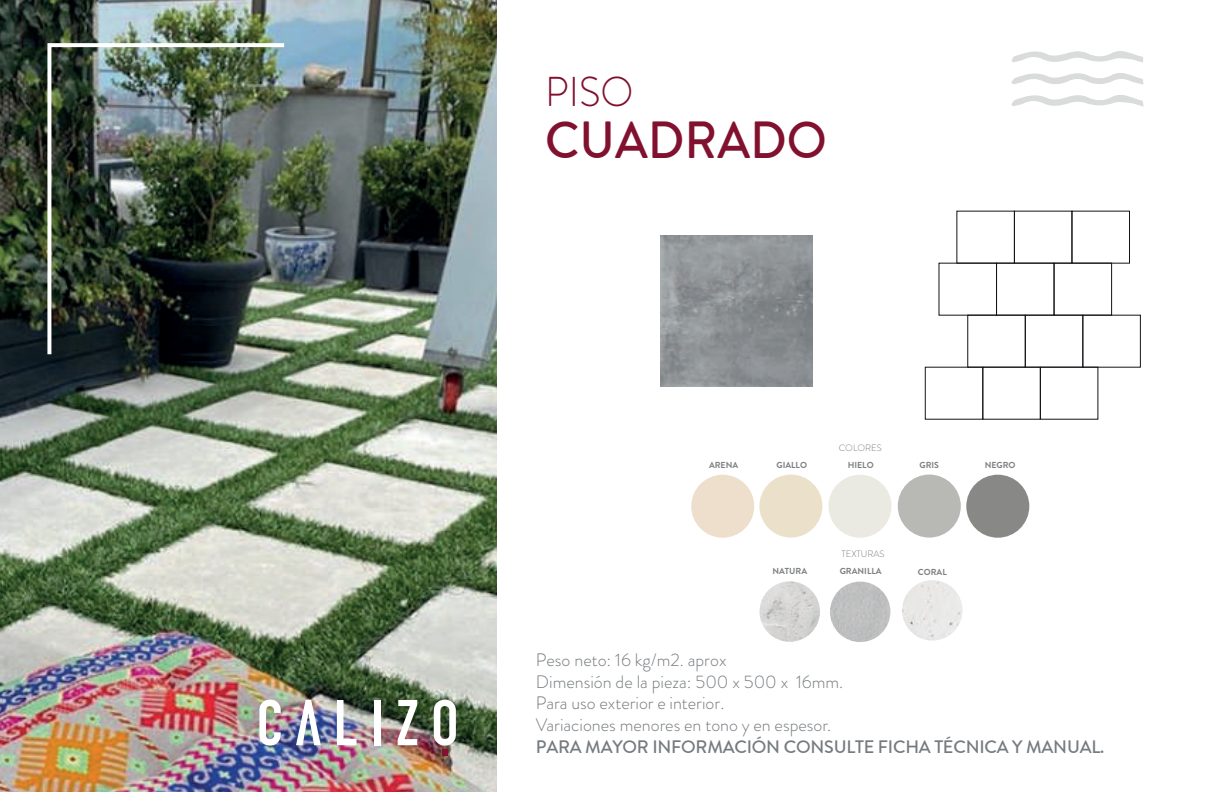
<style>
.page{position:relative;width:1224px;height:792px;background:#fff}
.page>*{position:absolute;margin:0;border:0;box-sizing:border-box;transform-origin:0 0}
.t1{font:500 52px "Brandon Grotesque";color:#81112e;scale:.95 1}
.t2{font:300 41.8px "Brandon Grotesque";color:#81112e;scale:.95 1}
.t3{font:300 18px/21.6px "Brandon Grotesque";color:#767b7f}
.t4{font:500 18px "Brandon Grotesque";letter-spacing:-.01em;color:#767b7f}
.t5{font:300 9.2px "Brandon Grotesque";color:#767b7f}
.t6{font:700 8.8px "Brandon Grotesque";color:#7c7f80}
</style>
<div class="page">
<div style="left:1014px;top:211px;width:58px;height:52px;border:1px solid #111417"></div>
<div style="left:996px;top:263px;width:58px;height:52px;border:1px solid #111417"></div>
<div style="left:1054px;top:263px;width:58px;height:52px;border:1px solid #111417"></div>
<div style="left:1025px;top:315px;width:58px;height:52px;border:1px solid #111417"></div>
<div style="left:925px;top:367px;width:58px;height:52px;border:1px solid #111417"></div>
<div style="left:1040px;top:367px;width:58px;height:52px;border:1px solid #111417"></div>
<img style="left:0;top:0;width:496px;height:792px">
<img style="left:45px;top:41px;width:243px;height:317px">
<svg style="left:259px;top:700px;width:22px;height:46px"></svg>
<svg style="left:296px;top:700px;width:25px;height:45px"></svg>
<svg style="left:337px;top:700px;width:20px;height:45px"></svg>
<div style="left:374px;top:700px;width:6px;height:45px;background:#fff"></div>
<svg style="left:398px;top:700px;width:19px;height:45px"></svg>
<svg style="left:434px;top:700px;width:22px;height:55px"></svg>
<svg style="left:1011px;top:73px;width:133px;height:12px"></svg>
<svg style="left:1011px;top:95px;width:133px;height:12px"></svg>
<svg style="left:1011px;top:51px;width:132px;height:12px"></svg>
<img style="left:661px;top:235px;width:151px;height:152px">
<div style="left:759px;top:475px;width:63px;height:63px;background:#ebe0ca;border-radius:50%"></div>
<div style="left:828px;top:475px;width:64px;height:63px;background:#eaeae2;border-radius:50%"></div>
<div style="left:898px;top:475px;width:63px;height:63px;background:#b8b9b5;border-radius:50%"></div>
<div style="left:966px;top:475px;width:63px;height:63px;background:#888986;border-radius:50%"></div>
<div style="left:691px;top:475px;width:63px;height:63px;background:#eedfcc;border-radius:50%"></div>
<img style="left:902px;top:580px;width:61px;height:61px;border-radius:30px">
<div style="left:830px;top:582px;width:60px;height:60px;background:#bebfbf;border-radius:30px"></div>
<img style="left:760px;top:581px;width:60px;height:61px;border-radius:30px">
<h2 class="t2" style="left:545px;top:63px;width:94px">PISO</h2>
<h1 class="t1" style="left:545px;top:107px;width:298px">CUADRADO</h1>
<p class="t5" style="left:839px;top:442px;width:45px">COLORES</p>
<p class="t6" style="left:777px;top:459px;width:32px">GIALLO</p>
<p class="t6" style="left:709px;top:459px;width:31px">ARENA</p>
<p class="t6" style="left:848px;top:459px;width:27px">HIELO</p>
<p class="t6" style="left:920px;top:459px;width:21px">GRIS</p>
<p class="t6" style="left:985px;top:459px;width:32px">NEGRO</p>
<p class="t6" style="left:772px;top:565px;width:36px">NATURA</p>
<p class="t5" style="left:841px;top:548px;width:45px">TEXTURAS</p>
<p class="t6" style="left:840px;top:565px;width:43px">GRANILLA</p>
<p class="t6" style="left:918px;top:566px;width:30px">CORAL</p>
<p class="t3" style="left:536px;top:649px;width:309px">Peso neto: 16 kg/m2. aprox<br>Dimensión de la pieza: 500 x 500 x 16mm.<br>Para uso exterior e interior.<br>Variaciones menores en tono y en espesor.</p>
<p class="t4" style="left:536px;top:735px;width:570px">PARA MAYOR INFORMACIÓN CONSULTE FICHA TÉCNICA Y MANUAL.</p>
</div>
